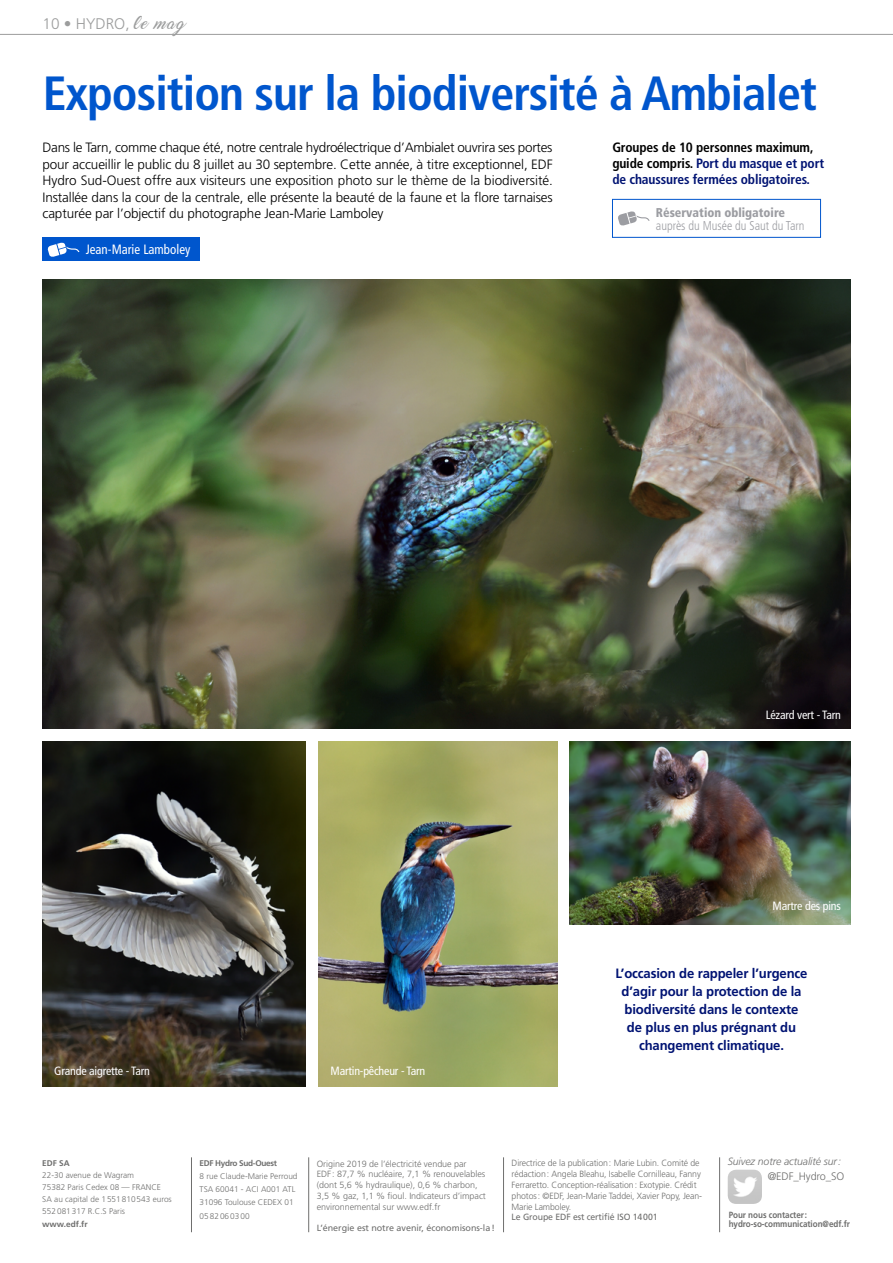
<style>
.page{position:relative;width:893px;height:1263px;background:#fff}
.page>*{position:absolute;margin:0;border:0;box-sizing:border-box;transform-origin:0 0}
.t1{font:700 condensed 48px "Frutiger";letter-spacing:-.02em;color:#0056cd}
.t2{font:300 15.3px "Frutiger";color:#9c9d9d}
.t3{font:300 13.5px/16.5px "Frutiger";letter-spacing:-.01em;color:#000;text-align:justify}
.t4{font:700 13.5px/18px "Frutiger";letter-spacing:-.01em;color:#001373;text-align:center}
.t5{font:700 condensed 13.5px/16.2px "Frutiger";letter-spacing:-.01em;color:#001373}
.t6{font:condensed 13.5px "Frutiger";color:#fff;scale:.96 1}
.t7{font:300 condensed 12.75px "Frutiger";color:#9c9da2;scale:.96 1}
.t8{font:900 condensed 12.75px "Frutiger";color:#9c9da2;scale:.96 1}
.t9{font:condensed 12px "Frutiger";letter-spacing:-.015em;color:#fff}
.t10{font:300 10.8px "Frutiger";letter-spacing:-.01em;color:#6f6f6e}
.t11{font:italic 300 10.5px "Frutiger";letter-spacing:-.01em;color:#6f6f6e}
.t12{font:300 9px/10.8px "Frutiger";letter-spacing:-.01em;color:#6f6f6e}
.t13{font:9px "Frutiger";letter-spacing:-.005em;color:#6f6f6e}
.t14{font:700 9px/9px "Frutiger";letter-spacing:-.005em;color:#6f6f6e;scale:.9 1}
.t15{font:300 8.25px/12.1px "Frutiger";color:#6f6f6e}
.t16{font:700 8.25px "Frutiger";letter-spacing:-.04em;color:#6f6f6e}
.s1{font-family:"Marguerite";font-weight:400;font-size:13.2px}
.s2{color:#000}
</style>
<div class="page">
<img style="left:728px;top:1170px;width:34px;height:34px">
<hr style="left:719px;top:1157px;width:1px;height:75px;background:#6f6f6e">
<hr style="left:503px;top:1157px;width:1px;height:75px;background:#6f6f6e">
<hr style="left:308px;top:1157px;width:1px;height:75px;background:#6f6f6e">
<hr style="left:191px;top:1157px;width:1px;height:75px;background:#6f6f6e">
<svg style="left:76px;top:33px;width:112px;height:1px"></svg>
<hr style="left:0;top:34px;width:893px;height:1px;background:#9c9d9d">
<img style="left:42px;top:741px;width:264px;height:345px">
<img style="left:43px;top:280px;width:807px;height:448px">
<img style="left:319px;top:741px;width:238px;height:345px">
<img style="left:570px;top:741px;width:280px;height:183px">
<div style="left:42px;top:237px;width:158px;height:24px;background:#0056cd"></div>
<svg style="left:47px;top:242px;width:33px;height:15px"></svg>
<div style="left:612px;top:199px;width:209px;height:38px;background:#fff;border:1px solid #0056cd"></div>
<svg style="left:618px;top:211px;width:32px;height:15px"></svg>
<h2 class="t2" style="left:43px;top:15px;width:150px">10 • HYDRO, <span class="s1">le mag</span></h2>
<h1 class="t1" style="left:43px;top:65px;width:776px">Exposition sur la biodiversité à Ambialet</h1>
<p class="t3" style="left:43px;top:139px;width:512px">Dans le Tarn, comme chaque été, notre centrale hydroélectrique d’Ambialet ouvrira ses portes pour accueillir le public du 8 juillet au 30 septembre. Cette année, à titre exceptionnel, EDF Hydro Sud-Ouest offre aux visiteurs une exposition photo sur le thème de la biodiversité.<br>Installée dans la cour de la centrale, elle présente la beauté de la faune et la flore tarnaises capturée par l’objectif du photographe Jean-Marie Lamboley</p>
<h3 class="t6" style="left:86px;top:241px;width:110px">Jean-Marie Lamboley</h3>
<h3 class="t5" style="left:612px;top:139px;width:213px"><span class="s2">Groupes de 10 personnes maximum, guide compris.</span> Port du masque et port de chaussures fermées obligatoires.</h3>
<h3 class="t8" style="left:656px;top:204px;width:136px">Réservation obligatoire</h3>
<h3 class="t7" style="left:656px;top:218px;width:156px">auprès du Musée du Saut du Tarn</h3>
<h3 class="t9" style="left:54px;top:1064px;width:97px">Grande aigrette - Tarn</h3>
<h3 class="t9" style="left:331px;top:1064px;width:96px">Martin-pêcheur - Tarn</h3>
<h3 class="t9" style="left:766px;top:707px;width:77px">Lézard vert - Tarn</h3>
<h3 class="t9" style="left:773px;top:899px;width:70px">Martre des pins</h3>
<h3 class="t4" style="left:615px;top:964px;width:194px">L’occasion de rappeler l’urgence d’agir pour la protection de la biodiversité dans le contexte de plus en plus prégnant du changement climatique.</h3>
<p class="t16" style="left:42px;top:1158px;width:29px">EDF SA</p>
<p class="t15" style="left:42px;top:1169px;width:131px">22-30 avenue de Wagram<br>75382 Paris Cedex 08 — FRANCE<br>SA au capital de 1551810543 euros<br>552081317 R.C.S Paris</p>
<p class="t16" style="left:42px;top:1219px;width:47px">www.edf.fr</p>
<p class="t16" style="left:200px;top:1158px;width:79px">EDF Hydro Sud-Ouest</p>
<p class="t15" style="left:200px;top:1169px;width:99px;line-height:12.9px">8 rue Claude-Marie Perroud<br>TSA 60041 - ACI A001 ATL<br>31096 Toulouse CEDEX 01</p>
<p class="t15" style="left:200px;top:1210px;width:51px">0582060300</p>
<p class="t12" style="left:317px;top:1158px;width:171px">Origine 2019 de l’électricité vendue par<br>EDF : 87,7 % nucléaire, 7,1 % renouvelables (dont 5,6 % hydraulique), 0,6 % charbon, 3,5 % gaz, 1,1 % fioul. Indicateurs d’impact environnemental sur www.edf.fr</p>
<p class="t13" style="left:317px;top:1222px;width:180px">L’énergie est notre avenir, économisons-la!</p>
<p class="t12" style="left:512px;top:1158px;width:192px">Directrice de la publication: Marie Lubin. Comité de rédaction: Angela Bleahu, Isabelle Cornilleau, Fanny Ferraretto. Conception-réalisation: Exotypie. Crédit photos: ©EDF, Jean-Marie Taddei, Xavier Popy, Jean-Marie Lamboley.</p>
<p class="t13" style="left:512px;top:1212px;width:148px">Le Groupe EDF est certifié ISO 14001</p>
<p class="t11" style="left:728px;top:1156px;width:115px">Suivez notre actualité sur:</p>
<p class="t10" style="left:768px;top:1170px;width:78px">@EDF_Hydro_SO</p>
<p class="t14" style="left:729px;top:1210px;width:136px">Pour nous contacter: hydro-so-communication@edf.fr</p>
</div>
